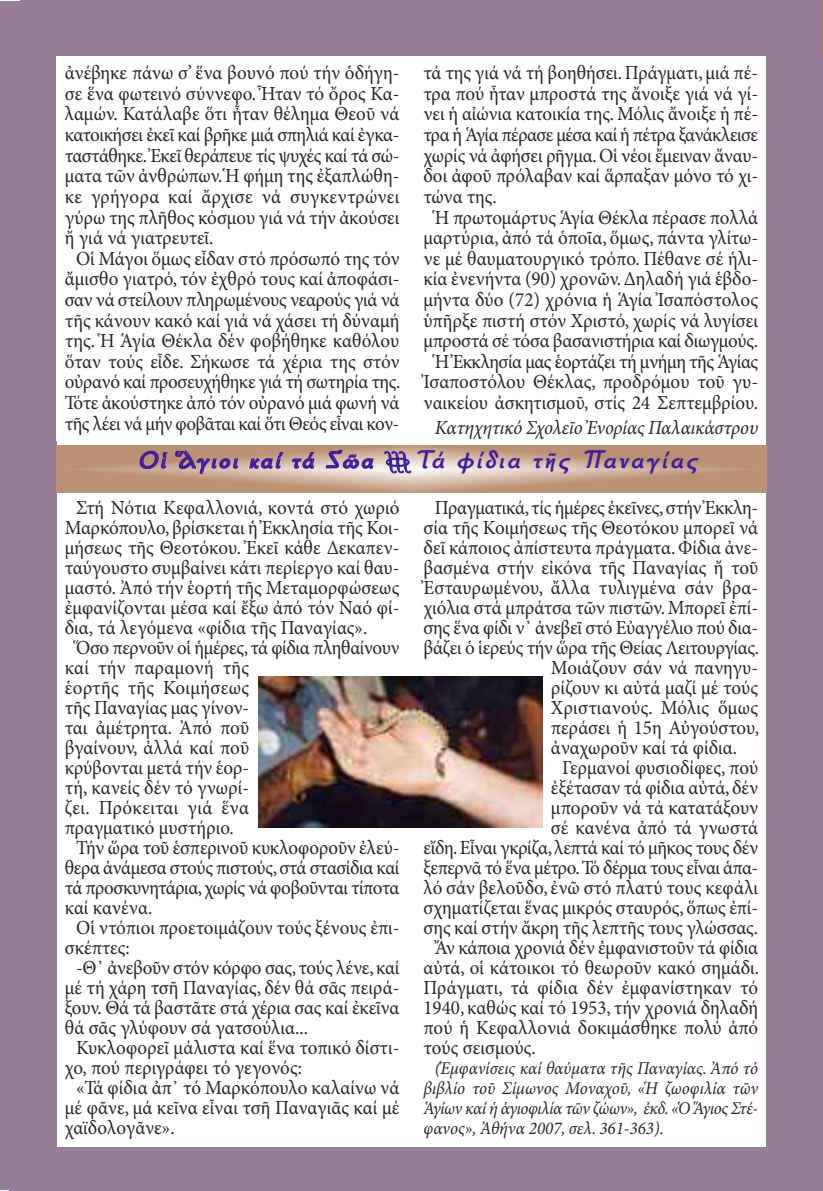
<style>
.page{position:relative;width:823px;height:1191px;background:#fff}
.page>*{position:absolute;margin:0;border:0;box-sizing:border-box;transform-origin:0 0}
.t1{font:italic 26px "Autokratorika Bold Pt";color:#401c9b}
.t2{font:20px "Minion Pro";letter-spacing:-.005em;color:#272627;scale:.95 1}
.t3{font:20px "Minion Pro";letter-spacing:-.025em;color:#272627;scale:.95 1}
.t4{font:20px "Minion Pro";letter-spacing:-.03em;color:#272627;scale:.95 1}
.t5{font:20px "Minion Pro";letter-spacing:.015em;color:#272627;scale:.95 1}
.t6{font:italic 20px "Minion Pro";letter-spacing:-.01em;color:#272627;scale:.95 1}
.t7{font:20px "Minion Pro";letter-spacing:.02em;color:#272627;scale:.95 1}
.t8{font:italic 18px/20px "Minion Pro";letter-spacing:-.02em;color:#272627;text-align:justify;scale:.95 1}
.s1{font-size:24px}
</style>
<div class="page">
<div style="left:0;top:1px;width:57px;height:1188px;background:#977e98"></div>
<div style="left:20px;top:0;width:802px;height:85px;background:#977e98"></div>
<div style="left:765px;top:0;width:57px;height:1185px;background:#977e98"></div>
<div style="left:9px;top:1147px;width:813px;height:43px;background:#977e98"></div>
<hr style="left:822px;top:0;width:1px;height:57px;background:#a28554">
<div style="left:57px;top:57px;width:708px;height:384px;background:#fff"></div>
<svg style="left:57px;top:445px;width:708px;height:47px;background:#c7a48c"></svg>
<img style="left:258px;top:676px;width:284px;height:151px">
<p class="t2" style="left:65px;top:65px;width:353px">ἀνέβηκε πάνω σ’ ἕνα βουνό πού τήν ὁδήγη-</p>
<p class="t2" style="left:65px;top:86px;width:353px">σε ἕνα φωτεινό σύννεφο. Ἦταν τό ὄρος Κα-</p>
<p class="t2" style="left:65px;top:106px;width:353px">λαμών. Κατάλαβε ὅτι ἦταν θέλημα Θεοῦ νά</p>
<p class="t3" style="left:65px;top:127px;width:353px">κατοικήσει ἐκεῖ καί βρῆκε μιά σπηλιά καί ἐγκα-</p>
<p class="t3" style="left:65px;top:148px;width:353px">ταστάθηκε. Ἐκεῖ θεράπευε τίς ψυχές καί τά σώ-</p>
<p class="t2" style="left:65px;top:168px;width:353px">ματα τῶν ἀνθρώπων.Ἡ φήμη της ἐξαπλώθη-</p>
<p class="t5" style="left:65px;top:189px;width:353px">κε γρήγορα καί ἄρχισε νά συγκεντρώνει</p>
<p class="t2" style="left:65px;top:209px;width:353px">γύρω της πλῆθος κόσμου γιά νά τήν ἀκούσει</p>
<p class="t2" style="left:65px;top:230px;width:158px">ἤ γιά νά γιατρευτεῖ.</p>
<p class="t2" style="left:76px;top:251px;width:341px">Οἱ Μάγοι ὅμως εἶδαν στό πρόσωπό της τόν</p>
<p class="t2" style="left:65px;top:271px;width:353px">ἄμισθο γιατρό, τόν ἐχθρό τους καί ἀποφάσι-</p>
<p class="t2" style="left:65px;top:292px;width:353px">σαν νά στείλουν πληρωμένους νεαρούς γιά νά</p>
<p class="t2" style="left:65px;top:312px;width:353px">τῆς κάνουν κακό καί γιά νά χάσει τή δύναμή</p>
<p class="t2" style="left:65px;top:333px;width:353px">της. Ἡ Ἁγία Θέκλα δέν φοβήθηκε καθόλου</p>
<p class="t2" style="left:65px;top:354px;width:353px">ὅταν τούς εἶδε. Σήκωσε τά χέρια της στόν</p>
<p class="t2" style="left:65px;top:374px;width:354px">οὐρανό καί προσευχήθηκε γιά τή σωτηρία της.</p>
<p class="t2" style="left:65px;top:395px;width:353px">Τότε ἀκούστηκε ἀπό τόν οὐρανό μιά φωνή νά</p>
<p class="t4" style="left:65px;top:415px;width:353px">τῆς λέει νά μήν φοβᾶται καί ὅτι Θεός εἶναι κον-</p>
<p class="t2" style="left:423px;top:65px;width:353px">τά της γιά νά τή βοηθήσει.Πράγματι, μιά πέ-</p>
<p class="t2" style="left:423px;top:86px;width:353px">τρα πού ἦταν μπροστά της ἄνοιξε γιά νά γί-</p>
<p class="t2" style="left:423px;top:106px;width:353px">νει ἡ αἰώνια κατοικία της.Μόλις ἄνοιξε ἡ πέ-</p>
<p class="t4" style="left:423px;top:127px;width:353px">τρα ἡ Ἁγία πέρασε μέσα καί ἡ πέτρα ξανάκλεισε</p>
<p class="t2" style="left:423px;top:148px;width:353px">χωρίς νά ἀφήσει ρῆγμα.Οἱ νέοι ἔμειναν ἄναυ-</p>
<p class="t2" style="left:423px;top:168px;width:353px">δοι ἀφοῦ πρόλαβαν καί ἅρπαξαν μόνο τό χι-</p>
<p class="t2" style="left:423px;top:189px;width:79px">τώνα της.</p>
<p class="t2" style="left:434px;top:209px;width:341px">Ἡ πρωτομάρτυς Ἁγία Θέκλα πέρασε πολλά</p>
<p class="t2" style="left:423px;top:230px;width:353px">μαρτύρια, ἀπό τά ὁποῖα, ὅμως, πάντα γλίτω-</p>
<p class="t2" style="left:423px;top:251px;width:353px">νε μέ θαυματουργικό τρόπο. Πέθανε σέ ἡλι-</p>
<p class="t2" style="left:423px;top:271px;width:353px">κία ἐνενήντα (90) χρονῶν.Δηλαδή γιά ἑβδο-</p>
<p class="t2" style="left:423px;top:292px;width:353px">μήντα δύο (72) χρόνια ἡ Ἁγία Ἰσαπόστολος</p>
<p class="t2" style="left:423px;top:312px;width:353px">ὑπῆρξε πιστή στόν Χριστό, χωρίς νά λυγίσει</p>
<p class="t2" style="left:423px;top:333px;width:353px">μπροστά σέ τόσα βασανιστήρια καί διωγμούς.</p>
<p class="t3" style="left:434px;top:354px;width:341px">Ἡ Ἐκκλησία μας ἑορτάζει τή μνήμη τῆς Ἁγίας</p>
<p class="t2" style="left:423px;top:374px;width:353px">Ἰσαποστόλου Θέκλας, προδρόμου τοῦ γυ-</p>
<p class="t2" style="left:423px;top:395px;width:353px">ναικείου ἀσκητισμοῦ, στίς 24 Σεπτεμβρίου.</p>
<p class="t6" style="left:434px;top:420px;width:341px">Κατηχητικό Σχολεῖο Ἐνορίας Παλαικάστρου</p>
<h1 class="t1" style="left:137px;top:445px;width:567px"><span class="s1">Οἱ Ἅγιοι καί τά Ζῶα</span> ∰ Τά φίδια τῆς Παναγίας</h1>
<p class="t2" style="left:76px;top:499px;width:341px">Στή Νότια Κεφαλλονιά, κοντά στό χωριό</p>
<p class="t2" style="left:65px;top:519px;width:353px">Μαρκόπουλο, βρίσκεται ἡ Ἐκκλησία τῆς Κοι-</p>
<p class="t2" style="left:65px;top:539px;width:353px">μήσεως τῆς Θεοτόκου. Ἐκεῖ κάθε Δεκαπεν-</p>
<p class="t2" style="left:65px;top:559px;width:353px">ταύγουστο συμβαίνει κάτι περίεργο καί θαυ-</p>
<p class="t2" style="left:65px;top:579px;width:353px">μαστό. Ἀπό τήν ἑορτή τῆς Μεταμορφώσεως</p>
<p class="t2" style="left:65px;top:599px;width:353px">ἐμφανίζονται μέσα καί ἔξω ἀπό τόν Ναό φί-</p>
<p class="t2" style="left:65px;top:619px;width:320px">δια, τά λεγόμενα «φίδια τῆς Παναγίας».</p>
<p class="t2" style="left:76px;top:639px;width:341px">Ὅσο περνοῦν οἱ ἡμέρες, τά φίδια πληθαίνουν</p>
<p class="t5" style="left:65px;top:659px;width:195px">καί τήν παραμονή τῆς</p>
<p class="t5" style="left:65px;top:679px;width:195px">ἑορτῆς τῆς Κοιμήσεως</p>
<p class="t2" style="left:65px;top:699px;width:195px">τῆς Παναγίας μας γίνον-</p>
<p class="t2" style="left:65px;top:719px;width:195px">ται ἀμέτρητα. Ἀπό ποῦ</p>
<p class="t2" style="left:65px;top:739px;width:195px">βγαίνουν, ἀλλά καί ποῦ</p>
<p class="t2" style="left:65px;top:759px;width:195px">κρύβονται μετά τήν ἑορ-</p>
<p class="t2" style="left:65px;top:779px;width:195px">τή, κανείς δέν τό γνωρί-</p>
<p class="t7" style="left:65px;top:799px;width:195px">ζει. Πρόκειται γιά ἕνα</p>
<p class="t2" style="left:65px;top:819px;width:179px">πραγματικό μυστήριο.</p>
<p class="t2" style="left:76px;top:839px;width:341px">Τήν ὥρα τοῦ ἑσπερινοῦ κυκλοφοροῦν ἐλεύ-</p>
<p class="t2" style="left:65px;top:859px;width:353px">θερα ἀνάμεσα στούς πιστούς,στά στασίδια καί</p>
<p class="t3" style="left:65px;top:879px;width:353px">τά προσκυνητάρια,χωρίς νά φοβοῦνται τίποτα</p>
<p class="t2" style="left:65px;top:899px;width:94px">καί κανένα.</p>
<p class="t2" style="left:76px;top:919px;width:341px">Οἱ ντόπιοι προετοιμάζουν τούς ξένους ἐπι-</p>
<p class="t2" style="left:65px;top:939px;width:70px">σκέπτες:</p>
<p class="t2" style="left:76px;top:959px;width:341px">-Θ᾽ ἀνεβοῦν στόν κόρφο σας, τούς λένε, καί</p>
<p class="t2" style="left:65px;top:979px;width:353px">μέ τή χάρη τσῆ Παναγίας, δέν θά σᾶς πειρά-</p>
<p class="t2" style="left:65px;top:999px;width:353px">ξουν. Θά τά βαστᾶτε στά χέρια σας καί ἐκεῖνα</p>
<p class="t2" style="left:65px;top:1019px;width:257px">θά σᾶς γλύφουν σά γατσούλια...</p>
<p class="t2" style="left:76px;top:1039px;width:341px">Κυκλοφορεῖ μάλιστα καί ἕνα τοπικό δίστι-</p>
<p class="t2" style="left:65px;top:1059px;width:251px">χο, πού περιγράφει τό γεγονός:</p>
<p class="t2" style="left:76px;top:1079px;width:341px">«Τά φίδια ἀπ᾽ τό Μαρκόπουλο καλαίνω νά</p>
<p class="t2" style="left:65px;top:1099px;width:353px">μέ φᾶνε, μά κεῖνα εἶναι τσῆ Παναγιᾶς καί μέ</p>
<p class="t2" style="left:65px;top:1119px;width:117px">χαϊδολογᾶνε».</p>
<p class="t2" style="left:434px;top:499px;width:341px">Πραγματικά, τίς ἡμέρες ἐκεῖνες,στήν Ἐκκλη-</p>
<p class="t2" style="left:423px;top:519px;width:353px">σία τῆς Κοιμήσεως τῆς Θεοτόκου μπορεῖ νά</p>
<p class="t2" style="left:423px;top:539px;width:353px">δεῖ κάποιος ἀπίστευτα πράγματα.Φίδια ἀνε-</p>
<p class="t2" style="left:423px;top:559px;width:353px">βασμένα στήν εἰκόνα τῆς Παναγίας ἤ τοῦ</p>
<p class="t2" style="left:423px;top:579px;width:353px">Ἐσταυρωμένου, ἄλλα τυλιγμένα σάν βρα-</p>
<p class="t2" style="left:423px;top:599px;width:353px">χιόλια στά μπράτσα τῶν πιστῶν.Μπορεῖ ἐπί-</p>
<p class="t2" style="left:423px;top:619px;width:353px">σης ἕνα φίδι ν᾽ ἀνεβεῖ στό Εὐαγγέλιο πού δια-</p>
<p class="t2" style="left:423px;top:639px;width:354px">βάζει ὁ ἱερεύς τήν ὥρα τῆς Θείας Λειτουργίας.</p>
<p class="t2" style="left:550px;top:659px;width:219px">Μοιάζουν σάν νά πανηγυ-</p>
<p class="t2" style="left:550px;top:679px;width:219px">ρίζουν κι αὐτά μαζί μέ τούς</p>
<p class="t2" style="left:550px;top:699px;width:219px">Χριστιανούς. Μόλις ὅμως</p>
<p class="t2" style="left:550px;top:719px;width:220px">περάσει ἡ 15η Αὐγούστου,</p>
<p class="t2" style="left:550px;top:739px;width:197px">ἀναχωροῦν καί τά φίδια.</p>
<p class="t2" style="left:562px;top:759px;width:208px">Γερμανοί φυσιοδίφες, πού</p>
<p class="t2" style="left:550px;top:779px;width:219px">ἐξέτασαν τά φίδια αὐτά, δέν</p>
<p class="t2" style="left:550px;top:799px;width:219px">μποροῦν νά τά κατατάξουν</p>
<p class="t2" style="left:550px;top:819px;width:219px">σέ κανένα ἀπό τά γνωστά</p>
<p class="t3" style="left:423px;top:839px;width:353px">εἴδη.Εἶναι γκρίζα,λεπτά καί τό μῆκος τους δέν</p>
<p class="t4" style="left:423px;top:859px;width:353px">ξεπερνᾶ τό ἕνα μέτρο.Τό δέρμα τους εἶναι ἁπα-</p>
<p class="t2" style="left:423px;top:879px;width:353px">λό σάν βελοῦδο, ἐνῶ στό πλατύ τους κεφάλι</p>
<p class="t2" style="left:423px;top:899px;width:353px">σχηματίζεται ἕνας μικρός σταυρός, ὅπως ἐπί-</p>
<p class="t2" style="left:423px;top:919px;width:353px">σης καί στήν ἄκρη τῆς λεπτῆς τους γλώσσας.</p>
<p class="t2" style="left:434px;top:939px;width:342px">Ἄν κάποια χρονιά δέν ἐμφανιστοῦν τά φίδια</p>
<p class="t2" style="left:423px;top:959px;width:354px">αὐτά, οἱ κάτοικοι τό θεωροῦν κακό σημάδι.</p>
<p class="t2" style="left:423px;top:979px;width:353px">Πράγματι, τά φίδια δέν ἐμφανίστηκαν τό</p>
<p class="t2" style="left:423px;top:999px;width:353px">1940, καθώς καί τό 1953, τήν χρονιά δηλαδή</p>
<p class="t2" style="left:423px;top:1019px;width:353px">πού ἡ Κεφαλλονιά δοκιμάσθηκε πολύ ἀπό</p>
<p class="t2" style="left:423px;top:1039px;width:120px">τούς σεισμούς.</p>
<p class="t8" style="left:423px;top:1059px;width:353px;text-indent:11px">(Ἐμφανίσεις καί θαύματα τῆς Παναγίας. Ἀπό τό βιβλίο τοῦ Σίμωνος Μοναχοῦ, «Ἡ ζωοφιλία τῶν Ἁγίων καί ἡ ἁγιοφιλία τῶν ζώων», ἐκδ. «Ὁ Ἅγιος Στέ&shy;φανος», Ἀθήνα 2007, σελ. 361-363).</p>
</div>
